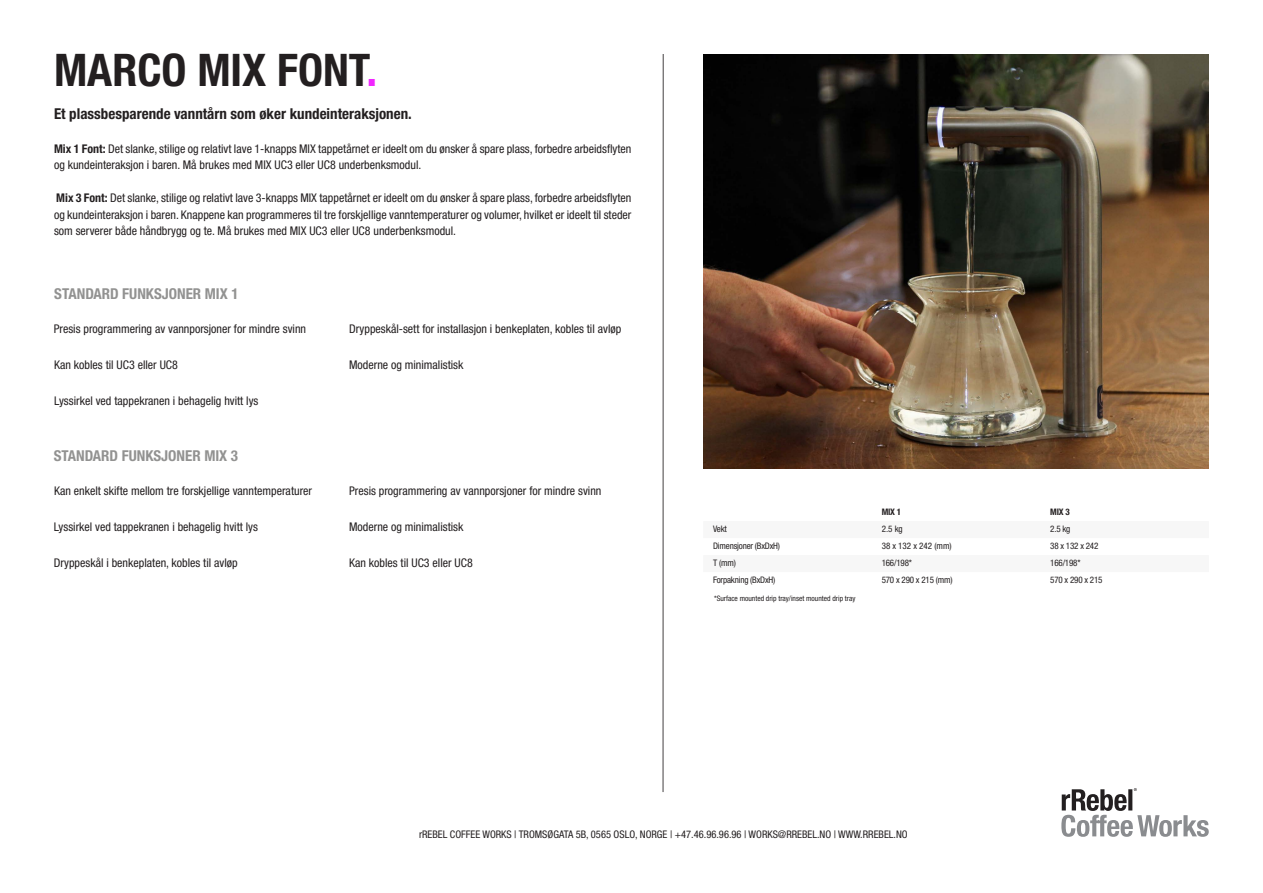
<style>
.page{position:relative;width:1263px;height:893px;background:#fff}
.page>*{position:absolute;margin:0;border:0;box-sizing:border-box;transform-origin:0 0}
.t1{font:700 condensed 45px "Helvetica Neue LT Pro";color:#231f20}
.t2{font:700 condensed 15px "Helvetica Neue LT Pro";color:#231f20}
.t3{font:700 condensed 15px "Helvetica Neue LT Pro";color:#929291}
.t4{font:condensed 12px/16.5px "Helvetica Neue LT Pro";color:#231f20}
.t5{font:condensed 10.5px "Helvetica Neue LT Pro";color:#231f20}
.t6{font:condensed 9px "Helvetica Neue LT Pro";letter-spacing:-.02em;color:#231f20}
.t7{font:condensed 9px "Helvetica Neue LT Pro";color:#231f20}
.t8{font:700 condensed 9px "Helvetica Neue LT Pro";letter-spacing:-.02em;color:#231f20}
.t9{font:condensed 7.5px "Helvetica Neue LT Pro";color:#231f20}
.s1{color:#f126ff}
.s2{font-weight:700}
</style>
<div class="page">
<hr style="left:663px;top:54px;width:1px;height:738px;background:#231f20">
<img style="left:703px;top:54px;width:506px;height:414px">
<svg style="left:1062px;top:788px;width:147px;height:49px"></svg>
<p class="t1" style="left:54px;top:43px;width:325px">MARCO MIX FONT<span class="s1">.</span></p>
<p class="t2" style="left:54px;top:104px;width:359px">Et plassbesparende vanntårn som øker kundeinteraksjonen.</p>
<p class="t4" style="left:54px;top:140px;width:579px"><span class="s2">Mix 1 Font:</span> Det slanke, stilige og relativt lave 1-knapps MIX tappetårnet er ideelt om du ønsker å spare plass, forbedre arbeidsflyten og kundeinteraksjon i baren. Må brukes med MIX UC3 eller UC8 underbenksmodul.</p>
<p class="t4" style="left:54px;top:189px;width:579px;text-align:justify"><span class="s2">Mix 3 Font:</span> Det slanke, stilige og relativt lave 3-knapps MIX tappetårnet er ideelt om du ønsker å spare plass, forbedre arbeidsflyten og kundeinteraksjon i baren. Knappene kan programmeres til tre forskjellige vanntemperaturer og volumer, hvilket er ideelt til steder som serverer både håndbrygg og te. Må brukes med MIX UC3 eller UC8 underbenksmodul.</p>
<p class="t3" style="left:54px;top:284px;width:186px">STANDARD FUNKSJONER MIX 1</p>
<p class="t4" style="left:54px;top:320px;width:254px">Presis programmering av vannporsjoner for mindre svinn</p>
<p class="t4" style="left:349px;top:320px;width:274px">Dryppeskål-sett for installasjon i benkeplaten, kobles til avløp</p>
<p class="t4" style="left:54px;top:356px;width:125px">Kan kobles til UC3 eller UC8</p>
<p class="t4" style="left:349px;top:356px;width:116px">Moderne og minimalistisk</p>
<p class="t4" style="left:54px;top:392px;width:206px">Lyssirkel ved tappekranen i behagelig hvitt lys</p>
<p class="t3" style="left:54px;top:446px;width:186px">STANDARD FUNKSJONER MIX 3</p>
<p class="t4" style="left:54px;top:482px;width:259px">Kan enkelt skifte mellom tre forskjellige vanntemperaturer</p>
<p class="t4" style="left:349px;top:482px;width:254px">Presis programmering av vannporsjoner for mindre svinn</p>
<p class="t4" style="left:54px;top:518px;width:206px">Lyssirkel ved tappekranen i behagelig hvitt lys</p>
<p class="t4" style="left:54px;top:554px;width:186px">Dryppeskål i benkeplaten, kobles til avløp</p>
<p class="t4" style="left:349px;top:518px;width:116px">Moderne og minimalistisk</p>
<p class="t4" style="left:349px;top:554px;width:125px">Kan kobles til UC3 eller UC8</p>
<p class="t8" style="left:882px;top:506px;width:21px">MIX 1</p>
<p class="t8" style="left:1050px;top:506px;width:21px">MIX 3</p>
<p class="t6" style="left:713px;top:523px;width:15px">Vekt</p>
<p class="t6" style="left:882px;top:523px;width:23px">2.5 kg</p>
<p class="t6" style="left:1050px;top:523px;width:22px">2.5 kg</p>
<p class="t6" style="left:713px;top:540px;width:68px">Dimensjoner (BxDxH)</p>
<p class="t7" style="left:882px;top:540px;width:72px">38 x 132 x 242 (mm)</p>
<p class="t6" style="left:1050px;top:540px;width:50px">38 x 132 x 242</p>
<p class="t6" style="left:713px;top:557px;width:24px">T (mm)</p>
<p class="t6" style="left:882px;top:557px;width:32px">166/198*</p>
<p class="t6" style="left:1050px;top:557px;width:32px">166/198*</p>
<p class="t6" style="left:713px;top:574px;width:64px">Forpakning (BxDxH)</p>
<p class="t6" style="left:882px;top:574px;width:72px">570 x 290 x 215 (mm)</p>
<p class="t6" style="left:1050px;top:574px;width:54px">570 x 290 x 215</p>
<p class="t9" style="left:714px;top:594px;width:143px">*Surface mounted drip tray/inset mounted drip tray</p>
<p class="t5" style="left:419px;top:828px;width:490px">rREBEL COFFEE WORKS | TROMSØGATA 5B, 0565 OSLO, NORGE | +47.46.96.96.96 | WORKS@RREBEL.NO | WWW.RREBEL.NO</p>
</div>
